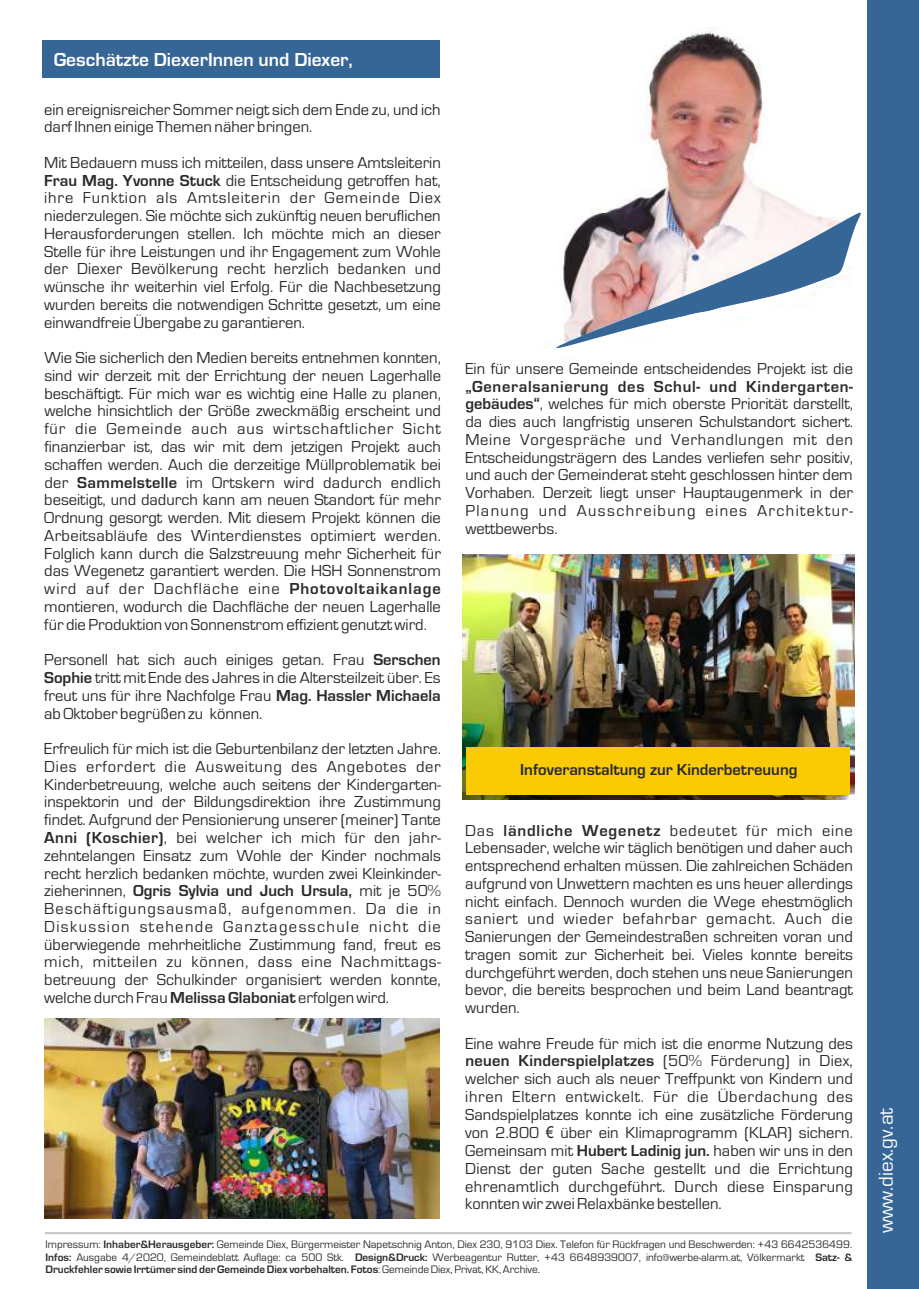
<style>
.page{position:relative;width:919px;height:1289px;background:#fff}
.page>*{position:absolute;margin:0;border:0;box-sizing:border-box;transform-origin:0 0}
.t1{font:21px "Eurostile";color:#fefefe}
.t2{font:700 19.5px "Eurostile";color:#fefefe}
.t3{font:16.5px/17.7px "Eurostile";color:#2b2a29;text-align:justify}
.t4{font:700 16.5px "Eurostile";color:#2b2a29}
.t5{font:11.25px/12.1px "Eurostile";color:#2b2a29;text-align:justify}
.s1{font-weight:700}
.s2{font-family:"Arial Narrow"}
</style>
<div class="page">
<img style="left:545px;top:28px;width:257px;height:320px">
<div style="left:867px;top:0;width:51px;height:1288px;background:#366696"></div>
<div style="left:42px;top:41px;width:397px;height:37px;background:#366696"></div>
<svg style="left:546px;top:209px;width:315px;height:140px"></svg>
<img style="left:462px;top:555px;width:392px;height:244px">
<img style="left:45px;top:1018px;width:394px;height:200px">
<div style="left:466px;top:747px;width:384px;height:47px;background:#facb04"></div>
<hr style="left:45px;top:1231px;width:806px;height:3px;background:#c5c6c6">
<p class="t2" style="left:54px;top:53px;width:301px">Geschätzte DiexerInnen und Diexer,</p>
<p class="t3" style="left:44px;top:102px;width:398px">ein ereignisreicher Sommer neigt sich dem Ende zu, und ich darf Ihnen einige Themen näher bringen.</p>
<p class="t3" style="left:44px;top:155px;width:398px">Mit Bedauern muss ich mitteilen, dass unsere Amtsleiterin <span class="s1">Frau Mag. Yvonne Stuck</span> die Entscheidung getroffen hat, ihre Funktion als Amtsleiterin der Gemeinde Diex niederzulegen. Sie möchte sich zukünftig neuen beruflichen Herausforderungen stellen. Ich möchte mich an dieser Stelle für ihre Leistungen und ihr Engagement zum Wohle der Diexer Bevölkerung recht herzlich bedanken und wünsche ihr weiterhin viel Erfolg. Für die Nachbesetzung wurden bereits die notwendigen Schritte gesetzt, um eine einwandfreie Übergabe zu garantieren.</p>
<p class="t3" style="left:44px;top:350px;width:398px">Wie Sie sicherlich den Medien bereits entnehmen konnten, sind wir derzeit mit der Errichtung der neuen Lagerhalle beschäftigt. Für mich war es wichtig eine Halle zu planen, welche hinsichtlich der Größe zweckmäßig erscheint und für die Gemeinde auch aus wirtschaftlicher Sicht finanzierbar ist, das wir mit dem jetzigen Projekt auch schaffen werden. Auch die derzeitige Müllproblematik bei der <span class="s1">Sammelstelle</span> im Ortskern wird dadurch endlich beseitigt, und dadurch kann am neuen Standort für mehr Ordnung gesorgt werden. Mit diesem Projekt können die Arbeitsabläufe des Winterdienstes optimiert werden.<br>Folglich kann durch die Salzstreuung mehr Sicherheit für das Wegenetz garantiert werden. Die HSH Sonnenstrom wird auf der Dachfläche eine <span class="s1">Photovoltaikanlage </span>montieren, wodurch die Dachfläche der neuen Lagerhalle für die Produktion von Sonnenstrom effizient genutzt wird.</p>
<p class="t3" style="left:44px;top:652px;width:398px">Personell hat sich auch einiges getan. Frau <span class="s1">Serschen Sophie</span> tritt mit Ende des Jahres in die Altersteilzeit über. Es freut uns für ihre Nachfolge Frau <span class="s1">Mag. Hassler Michaela </span>ab Oktober begrüßen zu können.</p>
<p class="t3" style="left:44px;top:741px;width:398px">Erfreulich für mich ist die Geburtenbilanz der letzten Jahre.<br>Dies erfordert die Ausweitung des Angebotes der Kinderbetreuung, welche auch seitens der Kindergarten&shy;inspektorin und der Bildungsdirektion ihre Zustimmung findet. Aufgrund der Pensionierung unserer (meiner) Tante <span class="s1">Anni (Koschier)</span>, bei welcher ich mich für den jahr&shy;zehntelangen Einsatz zum Wohle der Kinder nochmals recht herzlich bedanken möchte, wurden zwei Kleinkinder&shy;zieherinnen, <span class="s1">Ogris Sylvia und Juch Ursula,</span> mit je 50% Beschäftigungsausmaß, aufgenommen. Da die in Diskussion stehende Ganztagesschule nicht die überwiegende mehrheitliche Zustimmung fand, freut es mich, mitteilen zu können, dass eine Nachmittags&shy;betreuung der Schulkinder organisiert werden konnte, welche durch Frau <span class="s1">Melissa Glaboniat</span> erfolgen wird.</p>
<p class="t3" style="left:465px;top:361px;width:389px">Ein für unsere Gemeinde entscheidendes Projekt ist die</p>
<p class="t3" style="left:465px;top:379px;width:389px"><span class="s1">„Generalsanierung des Schul- und Kindergarten&shy;gebäudes“</span>, welches für mich oberste Priorität darstellt, da dies auch langfristig unseren Schulstandort sichert.<br>Meine Vorgespräche und Verhandlungen mit den Entscheidungsträgern des Landes verliefen sehr positiv, und auch der Gemeinderat steht geschlossen hinter dem Vorhaben. Derzeit liegt unser Hauptaugenmerk in der Planung und Ausschreibung eines Architektur&shy;wettbewerbs.</p>
<p class="t4" style="left:520px;top:763px;width:279px">Infoveranstaltung zur Kinderbetreuung</p>
<p class="t3" style="left:465px;top:822px;width:389px">Das <span class="s1">ländliche Wegenetz</span> bedeutet für mich eine Lebensader, welche wir täglich benötigen und daher auch entsprechend erhalten müssen. Die zahlreichen Schäden aufgrund von Unwettern machten es uns heuer allerdings nicht einfach. Dennoch wurden die Wege ehestmöglich saniert und wieder befahrbar gemacht. Auch die Sanierungen der Gemeindestraßen schreiten voran und tragen somit zur Sicherheit bei. Vieles konnte bereits durchgeführt werden, doch stehen uns neue Sanierungen bevor, die bereits besprochen und beim Land beantragt wurden.</p>
<p class="t3" style="left:465px;top:1035px;width:389px">Eine wahre Freude für mich ist die enorme Nutzung des <span class="s1">neuen Kinderspielplatzes</span> (50% Förderung) in Diex, welcher sich auch als neuer Treffpunkt von Kindern und ihren Eltern entwickelt. Für die Überdachung des Sandspielplatzes konnte ich eine zusätzliche Förderung von 2.800 <span class="s2">€</span> über ein Klimaprogramm (KLAR) sichern.<br>Gemeinsam mit <span class="s1">Hubert Ladinig jun.</span> haben wir uns in den Dienst der guten Sache gestellt und die Errichtung ehrenamtlich durchgeführt. Durch diese Einsparung konnten wir zwei Relaxbänke bestellen.</p>
<p class="t5" style="left:45px;top:1239px;width:808px">Impressum: <span class="s1">Inhaber&amp;Herausgeber:</span> Gemeinde Diex, Bürgermeister Napetschnig Anton, Diex 230, 9103 Diex. Telefon für Rückfragen und Beschwerden: +43 6642536499.<br><span class="s1">Infos:</span> Ausgabe 4/2020, Gemeindeblatt Auflage: ca 500 Stk. <span class="s1">Design&amp;Druck:</span> Werbeagentur Rutter, +43 6648939007, info@werbe-alarm.at, Völkermarkt <span class="s1">Satz- &amp; Druckfehler sowie Irrtümer sind der Gemeinde Diex vorbehalten. Fotos</span>: Gemeinde Diex, Privat, KK, Archive.</p>
<p class="t1" style="left:878px;top:1232px;width:126px;rotate:-90deg">www.diex.gv.at</p>
</div>
